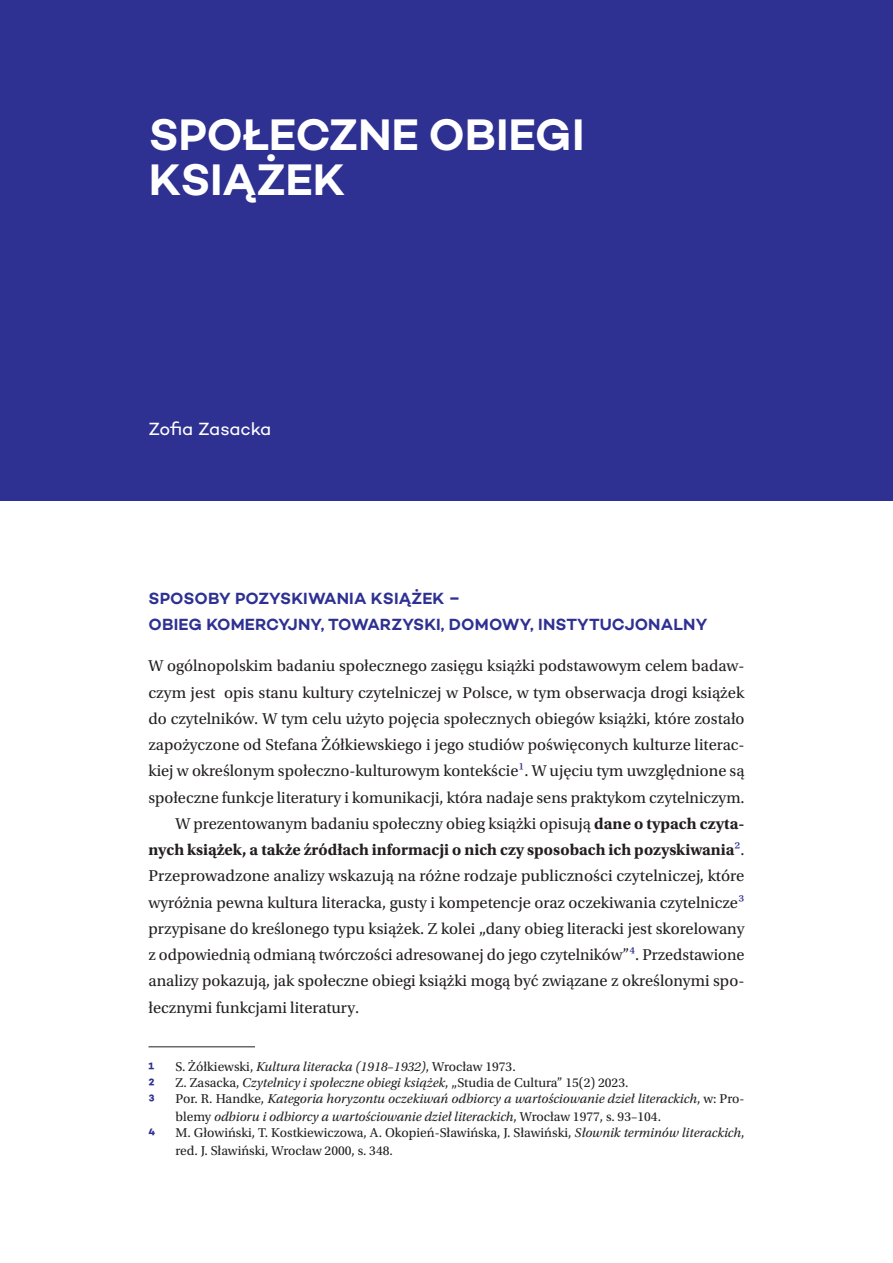
<style>
.page{position:relative;width:893px;height:1263px;background:#fff}
.page>*{position:absolute;margin:0;border:0;box-sizing:border-box;transform-origin:0 0}
.TYTUŁ_ROZDZIAŁU{font:600 45px/45px "Campton";letter-spacing:-.005em;color:#fff}
.t1{font:18px "Campton";letter-spacing:-.015em;color:#fff}
.Tekst_Główny{font:16.5px/26.2px "Utopia Pl";color:#231f20;text-align:justify}
.Pierwszy_akapit{font:16.5px/26.2px "Utopia Pl";color:#231f20;text-align:justify}
.ŚRÓDTYTUŁ_I{font:600 16.5px/26.2px "Campton";letter-spacing:.01em;color:#2e3092}
.Przypisy__tekst_podstawowy{font:600 16.5px "Campton";color:#2e3092}
.Przypisy__tekst_podstawowy-2{font:13.5px/18px "Utopia Pl";color:#231f20}
.Przypisy__tekst_podstawowy-3{font:italic 13.5px/18px "Utopia Pl";color:#231f20}
.s1{color:#2e3092}
.s2{font-weight:700}
.s3{font-style:italic}
.s4{font-style:normal}
.s5{font-family:"Campton";font-weight:600;font-size:16.5px;color:#2e3092}
</style>
<div class="page">
<div style="left:0;top:0;width:893px;height:500px;background:#2e3092"></div>
<hr style="left:148px;top:1046px;width:107px;height:1px;background:#231f20">
<p class="TYTUŁ_ROZDZIAŁU" style="left:149px;top:111px;width:438px">SPOŁECZNE OBIEGI<br>KSIĄŻEK</p>
<p class="t1" style="left:148px;top:417px;width:124px">Zofia Zasacka</p>
<p class="ŚRÓDTYTUŁ_I" style="left:149px;top:585px;width:560px">SPOSOBY POZYSKIWANIA KSIĄŻEK –<br>OBIEG KOMERCYJNY, TOWARZYSKI, DOMOWY, INSTYTUCJONALNY</p>
<p class="Pierwszy_akapit" style="left:148px;top:653px;width:597px">W ogólnopolskim badaniu społecznego zasięgu książki podstawowym celem badaw&shy;czym jest opis stanu kultury czytelniczej w Polsce, w tym obserwacja drogi książek do czytelników. W tym celu użyto pojęcia społecznych obiegów książki, które zostało zapożyczone od Stefana Żółkiewskiego i jego studiów poświęconych kulturze literac&shy;kiej w określonym społeczno-kulturowym kontekście<span class="s1">1</span>. W ujęciu tym uwzględnione są społeczne funkcje literatury i komunikacji, która nadaje sens praktykom czytelniczym.</p>
<p class="Tekst_Główny" style="left:148px;top:811px;width:598px;text-indent:27px">W prezentowanym badaniu społeczny obieg książki opisują <span class="s2">dane o typach czyta&shy;nych książek, a także źródłach informacji o nich czy sposobach ich pozyskiwania</span><span class="s1">2</span>.<br>Przeprowadzone analizy wskazują na różne rodzaje publiczności czytelniczej, które wyróżnia pewna kultura literacka, gusty i kompetencje oraz oczekiwania czytelnicze<span class="s1">3 </span>przypisane do kreślonego typu książek. Z kolei „dany obieg literacki jest skorelowany z odpowiednią odmianą twórczości adresowanej do jego czytelników”<span class="s1">4</span>. Przedstawione analizy pokazują, jak społeczne obiegi książki mogą być związane z określonymi spo&shy;łecznymi funkcjami literatury.</p>
<p class="Przypisy__tekst_podstawowy" style="left:148px;top:1057px;width:7px">1</p>
<p class="Przypisy__tekst_podstawowy-2" style="left:176px;top:1057px;width:342px">S. Żółkiewski, <span class="s3">Kultura literacka (1918</span>–<span class="s3">1932)</span>, Wrocław 1973.</p>
<p class="Przypisy__tekst_podstawowy" style="left:148px;top:1073px;width:8px">2</p>
<p class="Przypisy__tekst_podstawowy-2" style="left:176px;top:1073px;width:454px">Z. Zasacka, <span class="s3">Czytelnicy i społeczne obiegi książek</span>, „Studia de Cultura” 15(2) 2023.</p>
<p class="Przypisy__tekst_podstawowy" style="left:148px;top:1090px;width:8px">3</p>
<p class="Przypisy__tekst_podstawowy-3" style="left:176px;top:1090px;width:570px"><span class="s4">Por. R. Handke,</span> Kategoria horyzontu oczekiwań odbiorcy a wartościowanie dzieł literackich<span class="s4">, w: Pro&shy;blemy</span> odbioru i odbiorcy a wartościowanie dzieł literackich<span class="s4">, Wrocław 1977, s. 93–104.</span></p>
<p class="Przypisy__tekst_podstawowy-2" style="left:176px;top:1124px;width:570px;text-indent:-27px"><span class="s5">4</span> M. Głowiński, T. Kostkiewiczowa, A. Okopień-Sławińska, J. Sławiński, <span class="s3">Słownik terminów literackich</span>, red. J. Sławiński, Wrocław 2000, s. 348.</p>
</div>
